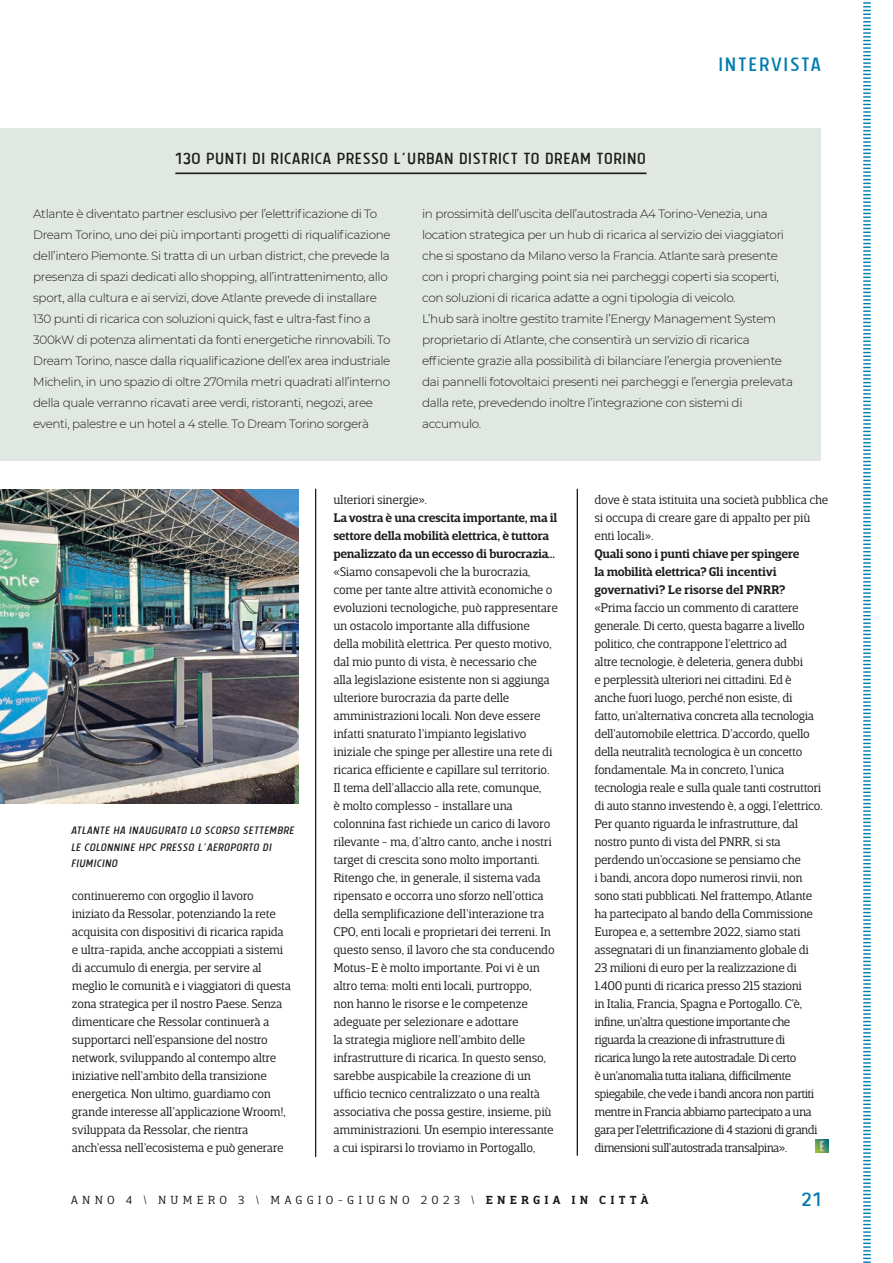
<style>
.page{position:relative;width:893px;height:1263px;background:#fff}
.page>*{position:absolute;margin:0;border:0;box-sizing:border-box;transform-origin:0 0}
.t1{font:27px "Tolyer Bookno.1";letter-spacing:.04em;color:#007cb0}
.t2{font:22.5px "Tolyer Bookno.1";color:#1d1d1b}
.t3{font:italic 15px/16.5px "Tolyer Bookno.1";color:#1d1d1b}
.t4{font:300 12.75px/18px "Breve Slab Text";letter-spacing:-.025em;color:#1d1d1b}
.t5{font:600 12.75px/18px "Breve Slab Text";letter-spacing:-.025em;color:#1d1d1b}
.t6{font:300 12px/21px "Montserrat";letter-spacing:-.03em;color:#1d1d1b}
.t7{font:300 12px "Breve Slab Text";letter-spacing:.35em;color:#1d1d1b}
.s1{font-weight:600}
</style>
<div class="page">
<svg style="left:863px;top:2px;width:8px;height:1261px"></svg>
<svg style="left:315px;top:489px;width:1px;height:668px"></svg>
<svg style="left:577px;top:489px;width:1px;height:666px"></svg>
<svg style="left:816px;top:1139px;width:12px;height:13px"></svg>
<img style="left:0;top:489px;width:299px;height:315px">
<div style="left:1px;top:128px;width:820px;height:332px;background:#e1e7e2"></div>
<svg style="left:176px;top:172px;width:470px;height:2px"></svg>
<h2 class="t2" style="left:176px;top:147px;width:472px">130 PUNTI DI RICARICA PRESSO L’URBAN DISTRICT TO DREAM TORINO</h2>
<h1 class="t1" style="left:718px;top:51px;width:105px">INTERVISTA</h1>
<p class="t6" style="left:33px;top:203px;width:359px">Atlante è diventato partner esclusivo per l’elettrificazione di To Dream Torino, uno dei più importanti progetti di riqualificazione dell’intero Piemonte. Si tratta di un urban district, che prevede la presenza di spazi dedicati allo shopping, all’intrattenimento, allo sport, alla cultura e ai servizi, dove Atlante prevede di installare 130 punti di ricarica con soluzioni quick, fast e ultra-fast fino a 300kW di potenza alimentati da fonti energetiche rinnovabili. To Dream Torino, nasce dalla riqualificazione dell’ex area industriale Michelin, in uno spazio di oltre 270mila metri quadrati all’interno della quale verranno ricavati aree verdi, ristoranti, negozi, aree eventi, palestre e un hotel a 4 stelle. To Dream Torino sorgerà</p>
<p class="t6" style="left:422px;top:203px;width:372px">in prossimità dell’uscita dell’autostrada A4 Torino-Venezia, una location strategica per un hub di ricarica al servizio dei viaggiatori che si spostano da Milano verso la Francia. Atlante sarà presente con i propri charging point sia nei parcheggi coperti sia scoperti, con soluzioni di ricarica adatte a ogni tipologia di veicolo.<br>L’hub sarà inoltre gestito tramite l’Energy Management System proprietario di Atlante, che consentirà un servizio di ricarica efficiente grazie alla possibilità di bilanciare l’energia proveniente dai pannelli fotovoltaici presenti nei parcheggi e l’energia prelevata dalla rete, prevedendo inoltre l’integrazione con sistemi di accumulo.</p>
<p class="t4" style="left:333px;top:491px;width:95px">ulteriori sinergie».</p>
<p class="t5" style="left:333px;top:509px;width:225px">La vostra è una crescita importante, ma il settore della mobilità elettrica, è tuttora penalizzato da un eccesso di burocrazia…</p>
<p class="t4" style="left:333px;top:563px;width:226px">«Siamo consapevoli che la burocrazia, come per tante altre attività economiche o evoluzioni tecnologiche, può rappresentare un ostacolo importante alla diffusione della mobilità elettrica. Per questo motivo, dal mio punto di vista, è necessario che alla legislazione esistente non si aggiunga ulteriore burocrazia da parte delle amministrazioni locali. Non deve essere infatti snaturato l’impianto legislativo iniziale che spinge per allestire una rete di ricarica efficiente e capillare sul territorio.<br>Il tema dell’allaccio alla rete, comunque,<br>è molto complesso - installare una colonnina fast richiede un carico di lavoro rilevante - ma, d’altro canto, anche i nostri target di crescita sono molto importanti.<br>Ritengo che, in generale, il sistema vada ripensato e occorra uno sforzo nell’ottica della semplificazione dell’interazione tra CPO, enti locali e proprietari dei terreni. In questo senso, il lavoro che sta conducendo Motus-E è molto importante. Poi vi è un altro tema: molti enti locali, purtroppo,<br>non hanno le risorse e le competenze adeguate per selezionare e adottare<br>la strategia migliore nell’ambito delle infrastrutture di ricarica. In questo senso, sarebbe auspicabile la creazione di un ufficio tecnico centralizzato o una realtà associativa che possa gestire, insieme, più amministrazioni. Un esempio interessante a cui ispirarsi lo troviamo in Portogallo,</p>
<p class="t4" style="left:594px;top:491px;width:235px">dove è stata istituita una società pubblica che si occupa di creare gare di appalto per più enti locali».</p>
<p class="t5" style="left:594px;top:545px;width:206px">Quali sono i punti chiave per spingere la mobilità elettrica? Gli incentivi governativi? Le risorse del PNRR?</p>
<p class="t4" style="left:594px;top:599px;width:230px">«Prima faccio un commento di carattere generale. Di certo, questa bagarre a livello politico, che contrappone l’elettrico ad<br>altre tecnologie, è deleteria, genera dubbi<br>e perplessità ulteriori nei cittadini. Ed è anche fuori luogo, perché non esiste, di<br>fatto, un’alternativa concreta alla tecnologia dell’automobile elettrica. D’accordo, quello della neutralità tecnologica è un concetto fondamentale. Ma in concreto, l’unica tecnologia reale e sulla quale tanti costruttori di auto stanno investendo è, a oggi, l’elettrico.<br>Per quanto riguarda le infrastrutture, dal nostro punto di vista del PNRR, si sta perdendo un’occasione se pensiamo che<br>i bandi, ancora dopo numerosi rinvii, non sono stati pubblicati. Nel frattempo, Atlante ha partecipato al bando della Commissione Europea e, a settembre 2022, siamo stati assegnatari di un finanziamento globale di 23 milioni di euro per la realizzazione di 1.400 punti di ricarica presso 215 stazioni<br>in Italia, Francia, Spagna e Portogallo. C’è, infine, un’altra questione importante che riguarda la creazione di infrastrutture di ricarica lungo la rete autostradale. Di certo<br>è un’anomalia tutta italiana, difficilmente spiegabile, che vede i bandi ancora non partiti mentre in Francia abbiamo partecipato a una gara per l’elettrificazione di 4 stazioni di grandi dimensioni sull’autostrada transalpina».</p>
<p class="t7" style="left:71px;top:1193px;width:579px">ANNO 4 \ NUMERO 3 \ MAGGIO-GIUGNO 2023 \ <span class="s1">ENERGIA IN CITTÀ</span></p>
<p class="t3" style="left:71px;top:822px;width:225px">Atlante ha inaugurato lo scorso settembre le colonnine HPC presso l’aeroporto di<br>Fiumicino</p>
<p class="t4" style="left:72px;top:887px;width:221px">continueremo con orgoglio il lavoro iniziato da Ressolar, potenziando la rete acquisita con dispositivi di ricarica rapida e ultra-rapida, anche accoppiati a sistemi di accumulo di energia, per servire al meglio le comunità e i viaggiatori di questa zona strategica per il nostro Paese. Senza dimenticare che Ressolar continuerà a supportarci nell’espansione del nostro network, sviluppando al contempo altre iniziative nell’ambito della transizione energetica. Non ultimo, guardiamo con grande interesse all’applicazione Wroom!, sviluppata da Ressolar, che rientra anch’essa nell’ecosistema e può generare</p>
<h1 class="t1" style="left:801px;top:1185px;width:22px">21</h1>
</div>
